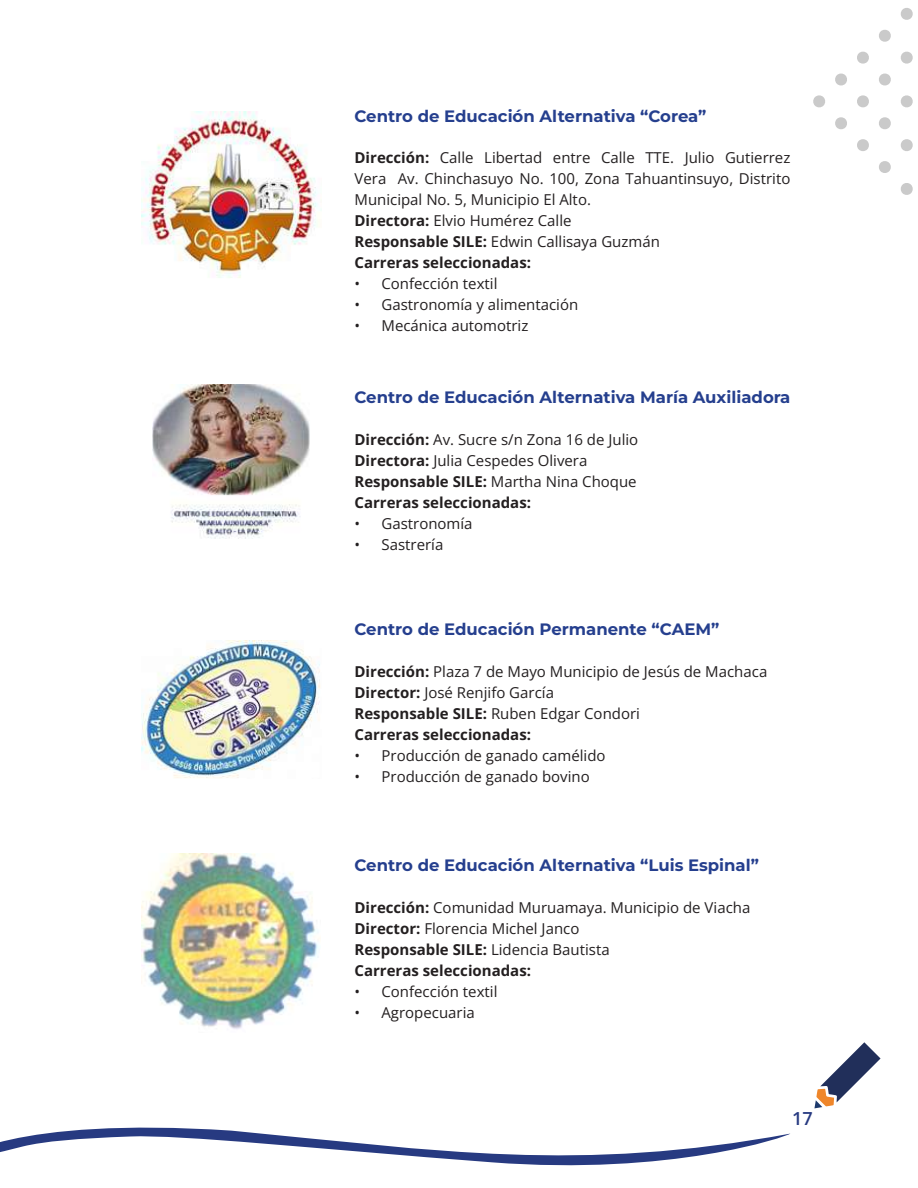
<style>
.page{position:relative;width:918px;height:1188px;background:#fff}
.page>*{position:absolute;margin:0;border:0;box-sizing:border-box;transform-origin:0 0}
.t1{font:600 18px "Open Sans";color:#273a81}
.t2{font:700 16.5px "Montserrat";color:#253f8e}
.t3{font:15px/21px "Open Sans";color:#231f20}
.s1{font-weight:700}
</style>
<div class="page">
<svg style="left:0;top:1127px;width:790px;height:39px"></svg>
<svg style="left:814px;top:1042px;width:67px;height:66px"></svg>
<svg style="left:900px;top:8px;width:13px;height:12px"></svg>
<svg style="left:879px;top:29px;width:12px;height:13px"></svg>
<svg style="left:900px;top:51px;width:13px;height:13px"></svg>
<svg style="left:857px;top:51px;width:12px;height:13px"></svg>
<svg style="left:879px;top:73px;width:12px;height:13px"></svg>
<svg style="left:900px;top:95px;width:13px;height:13px"></svg>
<svg style="left:835px;top:73px;width:12px;height:13px"></svg>
<svg style="left:857px;top:95px;width:12px;height:13px"></svg>
<svg style="left:879px;top:117px;width:12px;height:13px"></svg>
<svg style="left:900px;top:139px;width:13px;height:12px"></svg>
<svg style="left:813px;top:95px;width:12px;height:13px"></svg>
<svg style="left:835px;top:117px;width:12px;height:13px"></svg>
<svg style="left:857px;top:139px;width:12px;height:12px"></svg>
<svg style="left:879px;top:161px;width:12px;height:12px"></svg>
<svg style="left:900px;top:183px;width:13px;height:12px"></svg>
<img style="left:141px;top:111px;width:179px;height:167px">
<img style="left:141px;top:640px;width:179px;height:138px">
<img style="left:142px;top:854px;width:178px;height:175px">
<img style="left:153px;top:384px;width:157px;height:154px">
<p class="t2" style="left:355px;top:105px;width:354px">Centro de Educación Alternativa “Corea”</p>
<p class="t3" style="left:355px;top:147px;width:437px"><span class="s1">Dirección:</span> Calle Libertad entre Calle TTE. Julio Gutierrez Vera Av. Chinchasuyo No. 100, Zona Tahuantinsuyo, Distrito Municipal No. 5, Municipio El Alto.<br><span class="s1">Directora:</span> Elvio Humérez Calle<br><span class="s1">Responsable SILE:</span> Edwin Callisaya Guzmán<br><span class="s1">Carreras seleccionadas:</span></p>
<p class="t3" style="left:355px;top:273px;width:144px">• Confección textil</p>
<p class="t3" style="left:355px;top:294px;width:225px">• Gastronomía y alimentación</p>
<p class="t3" style="left:355px;top:315px;width:175px">• Mecánica automotriz</p>
<p class="t2" style="left:355px;top:386px;width:437px">Centro de Educación Alternativa María Auxiliadora</p>
<p class="t3" style="left:355px;top:429px;width:285px"><span class="s1">Dirección:</span> Av. Sucre s/n Zona 16 de Julio <span class="s1">Directora:</span> Julia Cespedes Olivera <span class="s1">Responsable SILE:</span> Martha Nina Choque <span class="s1">Carreras seleccionadas:</span></p>
<p class="t3" style="left:355px;top:513px;width:120px">• Gastronomía</p>
<p class="t3" style="left:355px;top:534px;width:90px">• Sastrería</p>
<p class="t2" style="left:355px;top:618px;width:366px">Centro de Educación Permanente “CAEM”</p>
<p class="t3" style="left:355px;top:661px;width:414px"><span class="s1">Dirección:</span> Plaza 7 de Mayo Municipio de Jesús de Machaca <span class="s1">Director:</span> José Renjifo García<br><span class="s1">Responsable SILE:</span> Ruben Edgar Condori<br><span class="s1">Carreras seleccionadas:</span></p>
<p class="t3" style="left:355px;top:745px;width:253px">• Producción de ganado camélido</p>
<p class="t3" style="left:355px;top:766px;width:237px">• Producción de ganado bovino</p>
<p class="t2" style="left:355px;top:854px;width:406px">Centro de Educación Alternativa “Luis Espinal”</p>
<p class="t3" style="left:355px;top:897px;width:397px"><span class="s1">Dirección:</span> Comunidad Muruamaya. Municipio de Viacha <span class="s1">Director:</span> Florencia Michel Janco<br><span class="s1">Responsable SILE:</span> Lidencia Bautista<br><span class="s1">Carreras seleccionadas:</span></p>
<p class="t3" style="left:355px;top:981px;width:144px">• Confección textil</p>
<p class="t3" style="left:355px;top:1002px;width:122px">• Agropecuaria</p>
<p class="t1" style="left:792px;top:1106px;width:22px">17</p>
</div>
